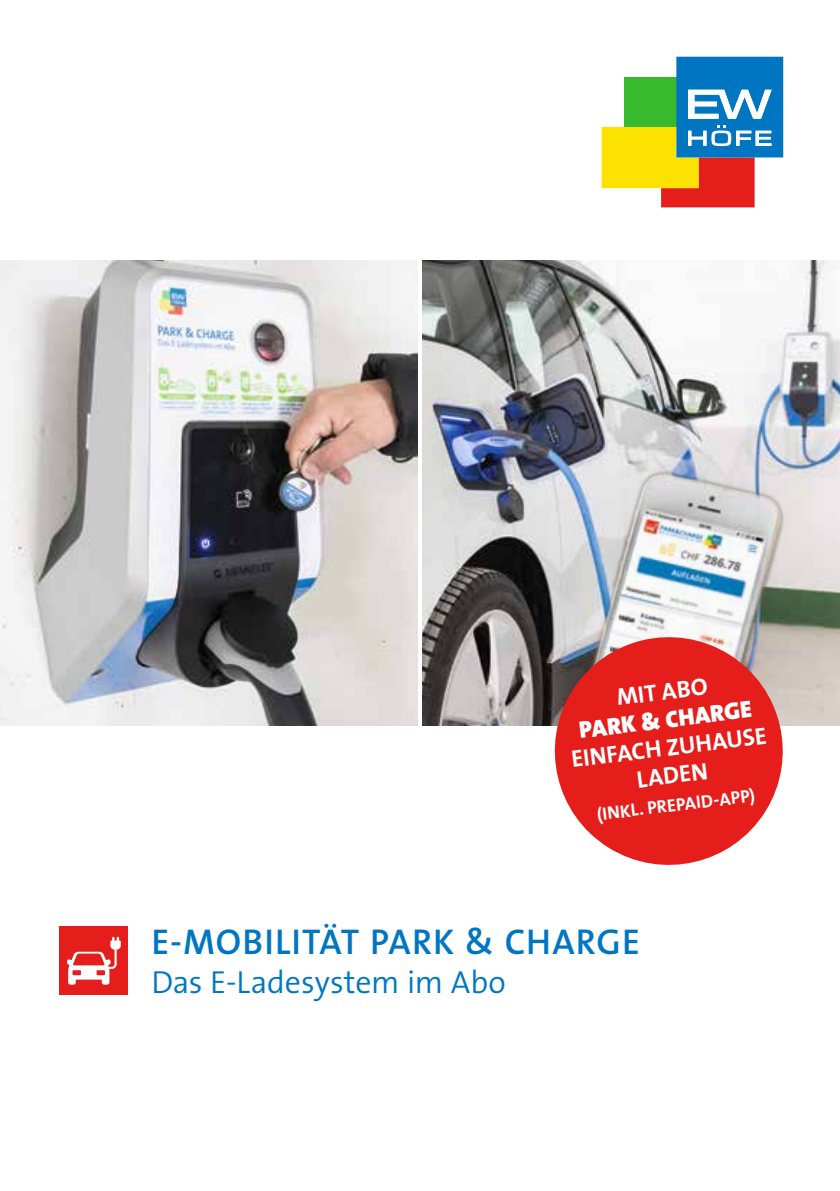
<style>
.page{position:relative;width:840px;height:1191px;background:#fff}
.page>*{position:absolute;margin:0;border:0;box-sizing:border-box;transform-origin:0 0}
.t1{font:600 36px "The Sans B6";letter-spacing:.03em;color:#0076c3}
.t2{font:300 32px "The Sans B4";letter-spacing:-.005em;color:#0076c3}
.t3{font:700 24px/28px "The Sans B7";color:#fff;text-align:center}
.t4{font:900 24px "The Sans B9";color:#fff}
.t5{font:700 18px "The Sans B7";color:#fff}
</style>
<div class="page">
<div style="left:60px;top:926px;width:68px;height:68px;background:#e51e1b"></div>
<svg style="left:67px;top:936px;width:54px;height:48px"></svg>
<img style="left:0;top:261px;width:417px;height:465px">
<img style="left:422px;top:261px;width:417px;height:465px">
<svg style="left:601px;top:57px;width:181px;height:150px"></svg>
<img style="left:508px;top:456px;width:331px;height:270px">
<svg style="left:538px;top:621px;width:260px;height:244px;fill:#e51e1b"></svg>
<p class="t3" style="left:615px;top:684px;width:93px;rotate:-7deg">MIT ABO</p>
<p class="t4" style="left:577px;top:717px;width:175px;rotate:-7deg">PARK &amp; CHARGE</p>
<p class="t3" style="left:569px;top:746px;width:198px;rotate:-7deg">EINFACH ZUHAUSE<br>LADEN</p>
<p class="t5" style="left:595px;top:805px;width:160px;rotate:-7deg">(INKL. PREPAID-APP)</p>
<h1 class="t1" style="left:151px;top:923px;width:489px">E-MOBILITÄT PARK &amp; CHARGE</h1>
<h2 class="t2" style="left:151px;top:965px;width:355px">Das E-Ladesystem im Abo</h2>
</div>
